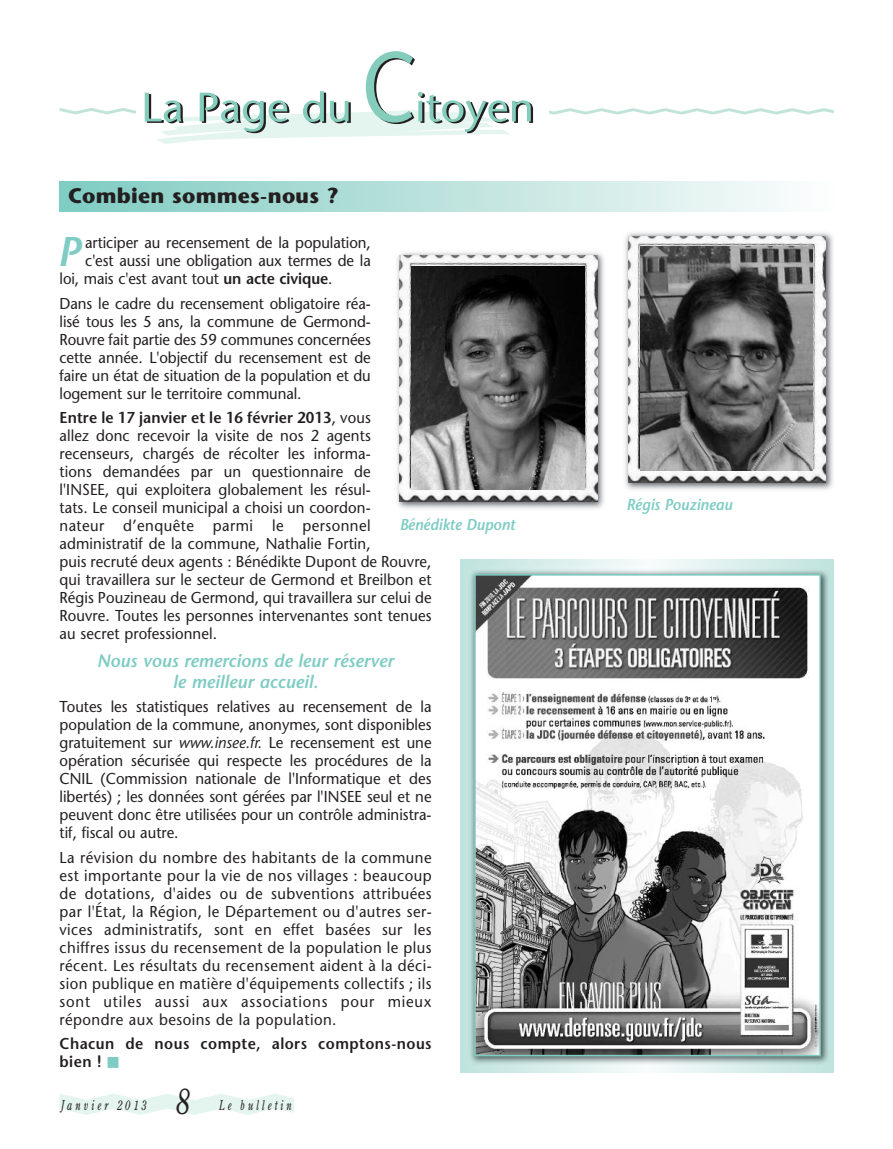
<style>
.page{position:relative;width:893px;height:1149px;background:#fff}
.page>*{position:absolute;margin:0;border:0;box-sizing:border-box;transform-origin:0 0}
.t1{font:italic 600 41.4px "Stone Sans";color:#7eccc3}
.t2{font:italic 36px "Century Old Style";color:#231f20;scale:.7 1}
.t3{font:700 21px "Stone Sans";letter-spacing:.01em;color:#231f20}
.t4{font:italic 600 18px/21px "Stone Sans";color:#7eccc3;text-align:center}
.t5{font:15.75px/18px "Stone Sans";letter-spacing:.005em;color:#231f20;text-align:justify;scale:.95 1}
.t6{font:600 15.75px/18px "Stone Sans";letter-spacing:.03em;color:#231f20;scale:.95 1}
.t7{font:italic 600 15.75px "Stone Sans";letter-spacing:-.005em;color:#7eccc3;scale:.95 1}
.t8{font:italic 13.5px "Century Old Style";letter-spacing:.325em;color:#231f20;scale:.7 1}
.s1{font-weight:600}
.s2{font-style:italic}
.s3{font-family:"Universal Newswith Comm Pi";font-weight:400;font-size:13.5px;color:#7eccc3}
</style>
<div class="page">
<svg style="left:60px;top:1094px;width:233px;height:20px"></svg>
<svg style="left:60px;top:51px;width:773px;height:93px"></svg>
<div style="left:60px;top:181px;width:773px;height:30px;background:linear-gradient(to right,#7fcbc1,#fcfcfc)"></div>
<svg style="left:461px;top:559px;width:372px;height:512px;background:#cee9e5"></svg>
<img style="left:467px;top:566px;width:367px;height:503px">
<img style="left:477px;top:577px;width:341px;height:475px">
<div style="left:474px;top:574px;width:347px;height:481px;border:2px solid #7eccc3"></div>
<img style="left:397px;top:252px;width:207px;height:257px">
<img style="left:400px;top:256px;width:198px;height:245px">
<img style="left:412px;top:266px;width:172px;height:223px">
<img style="left:625px;top:232px;width:208px;height:258px">
<img style="left:628px;top:236px;width:198px;height:246px">
<img style="left:640px;top:247px;width:173px;height:223px">
<h3 class="t3" style="left:68px;top:187px;width:272px">Combien sommes-nous ?</h3>
<h1 class="t1" style="left:58px;top:236px;width:25px">P</h1>
<p class="t5" style="left:85px;top:235px;width:302px">articiper au recensement de la population,</p>
<p class="t5" style="left:85px;top:253px;width:302px">c'est aussi une obligation aux termes de la</p>
<p class="t5" style="left:60px;top:271px;width:289px">loi, mais c'est avant tout <span class="s1">un acte civique</span>.</p>
<p class="t5" style="left:60px;top:296px;width:329px">Dans le cadre du recensement obligatoire réa&shy;lisé tous les 5 ans, la commune de Germond-Rouvre fait partie des 59 communes concernées cette année. L'objectif du recensement est de faire un état de situation de la population et du logement sur le territoire communal.</p>
<p class="t5" style="left:60px;top:410px;width:393px;text-align:left"><span class="s1">Entre le 17 janvier et le 16 février 2013</span>, vous<br>allez donc recevoir la visite de nos 2 agents recenseurs, chargés de récolter les informa-<br>tions demandées par un questionnaire de<br>l'INSEE, qui exploitera globalement les résul-<br>tats. Le conseil municipal a choisi un coordon-<br>nateur d’enquête parmi le personnel administratif de la commune, Nathalie Fortin,<br>puis recruté deux agents : Bénédikte Dupont de Rouvre, qui travaillera sur le secteur de Germond et Breilbon et Régis Pouzineau de Germond, qui travaillera sur celui de Rouvre. Toutes les personnes intervenantes sont tenues au secret professionnel.</p>
<p class="t4" style="left:97px;top:651px;width:298px">Nous vous remercions de leur réserver le meilleur accueil.</p>
<p class="t5" style="left:60px;top:699px;width:393px">Toutes les statistiques relatives au recensement de la population de la commune, anonymes, sont disponibles gratuitement sur <span class="s2">www.insee.fr.</span> Le recensement est une opération sécurisée qui respecte les procédures de la CNIL (Commission nationale de l'Informatique et des libertés) ; les données sont gérées par l'INSEE seul et ne peuvent donc être utilisées pour un contrôle administra&shy;tif, fiscal ou autre.</p>
<p class="t5" style="left:60px;top:849px;width:393px">La révision du nombre des habitants de la commune est importante pour la vie de nos villages : beaucoup de dotations, d'aides ou de subventions attribuées par l'État, la Région, le Département ou d'autres ser&shy;vices administratifs, sont en effet basées sur les chiffres issus du recensement de la population le plus récent. Les résultats du recensement aident à la déci&shy;sion publique en matière d'équipements collectifs ; ils sont utiles aussi aux associations pour mieux répondre aux besoins de la population.</p>
<p class="t6" style="left:60px;top:1036px;width:393px">Chacun de nous compte, alors comptons-nous bien ! <span class="s3">-</span></p>
<p class="t7" style="left:400px;top:518px;width:123px">Bénédikte Dupont</p>
<p class="t8" style="left:61px;top:1096px;width:124px">Janvier 2013</p>
<h2 class="t2" style="left:176px;top:1080px;width:21px">8</h2>
<p class="t8" style="left:219px;top:1096px;width:105px">Le bulletin</p>
<p class="t7" style="left:626px;top:498px;width:113px">Régis Pouzineau</p>
</div>
